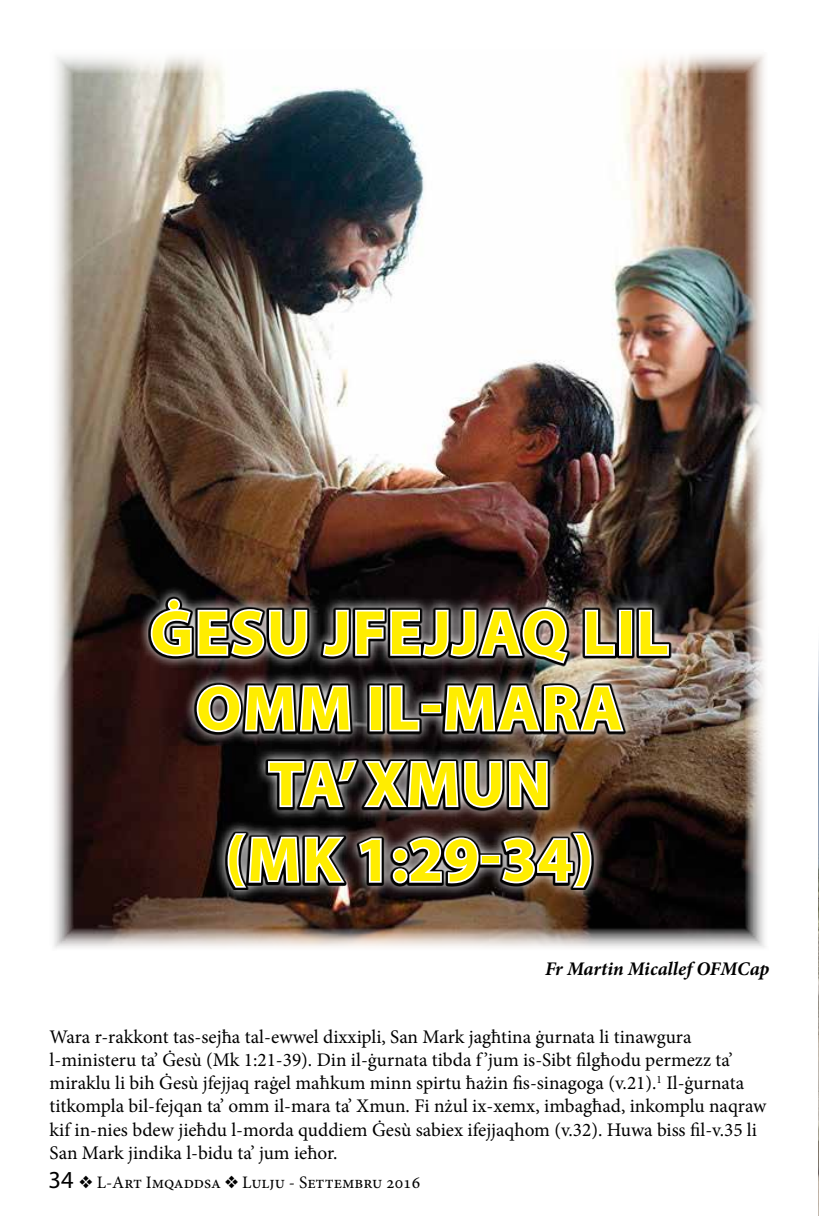
<style>
.page{position:relative;width:819px;height:1216px;background:#fff}
.page>*{position:absolute;margin:0;border:0;box-sizing:border-box;transform-origin:0 0}
.t1{font:700 63px/75.6px "Myriad Pro";letter-spacing:.03em;color:#ffed00;text-align:center}
.t2{font:19.25px/23.1px "Minion Pro";color:#000}
.t3{font:italic 700 19.25px "Minion Pro";letter-spacing:-.005em;color:#000}
.t4{font:17.5px "Minion Pro";color:#000}
.s1{font-family:"Myriad Pro";font-size:24.5px}
</style>
<div class="page">
<hr style="left:818px;top:0;width:1px;height:1166px;background:#425a89">
<img style="left:54px;top:54px;width:711px;height:894px">
<svg style="left:138px;top:585px;width:544px;height:316px;background:#2d1e1a"></svg>
<svg style="left:148px;top:596px;width:523px;height:294px;background:#3b2c26"></svg>
<svg style="left:149px;top:597px;width:160px;height:61px"></svg>
<svg style="left:321px;top:607px;width:248px;height:58px"></svg>
<svg style="left:583px;top:608px;width:33px;height:49px"></svg>
<div style="left:619px;top:609px;width:13px;height:46px;border:4px solid #fff"></div>
<svg style="left:637px;top:608px;width:33px;height:49px"></svg>
<svg style="left:195px;top:683px;width:157px;height:50px"></svg>
<div style="left:369px;top:685px;width:13px;height:46px;border:4px solid #fff"></div>
<svg style="left:387px;top:683px;width:34px;height:50px"></svg>
<div style="left:421px;top:703px;width:20px;height:10px;border:4px solid #fff"></div>
<svg style="left:443px;top:683px;width:183px;height:50px"></svg>
<svg style="left:266px;top:758px;width:283px;height:52px"></svg>
<svg style="left:226px;top:830px;width:122px;height:59px"></svg>
<svg style="left:357px;top:836px;width:26px;height:48px"></svg>
<svg style="left:391px;top:835px;width:89px;height:50px"></svg>
<div style="left:480px;top:854px;width:20px;height:10px;border:4px solid #fff"></div>
<svg style="left:499px;top:831px;width:94px;height:59px"></svg>
<img style="left:818px;top:618px;width:1px;height:597px">
<h1 class="t1" style="left:150px;top:593px;width:520px">ĠESU JFEJJAQ LIL<br>OMM IL-MARA<br>TA’ XMUN<br>(MK 1:29-34)</h1>
<p class="t3" style="left:545px;top:954px;width:226px">Fr Martin Micallef OFMCap</p>
<p class="t2" style="left:50px;top:1025px;width:718px">Wara r-rakkont tas-sejħa tal-ewwel dixxipli, San Mark jagħtina ġurnata li tinawgura l-ministeru ta’ Ġesù (Mk 1:21-39). Din il-ġurnata tibda f ’jum is-Sibt filgħodu permezz ta’ miraklu li bih Ġesù jfejjaq raġel maħkum minn spirtu ħażin fis-sinagoga (v.21).<sup>1</sup> Il-ġurnata titkompla bil-fejqan ta’ omm il-mara ta’ Xmun. Fi nżul ix-xemx, imbagħad, inkomplu naqraw kif in-nies bdew jieħdu l-morda quddiem Ġesù sabiex ifejjaqhom (v.32). Huwa biss fil-v.35 li San Mark jindika l-bidu ta’ jum ieħor.</p>
<p class="t4" style="left:48px;top:1170px;width:373px"><span class="s1">34</span> ❖ L-Art Imqaddsa ❖ Lulju - Settembru 2016</p>
</div>
